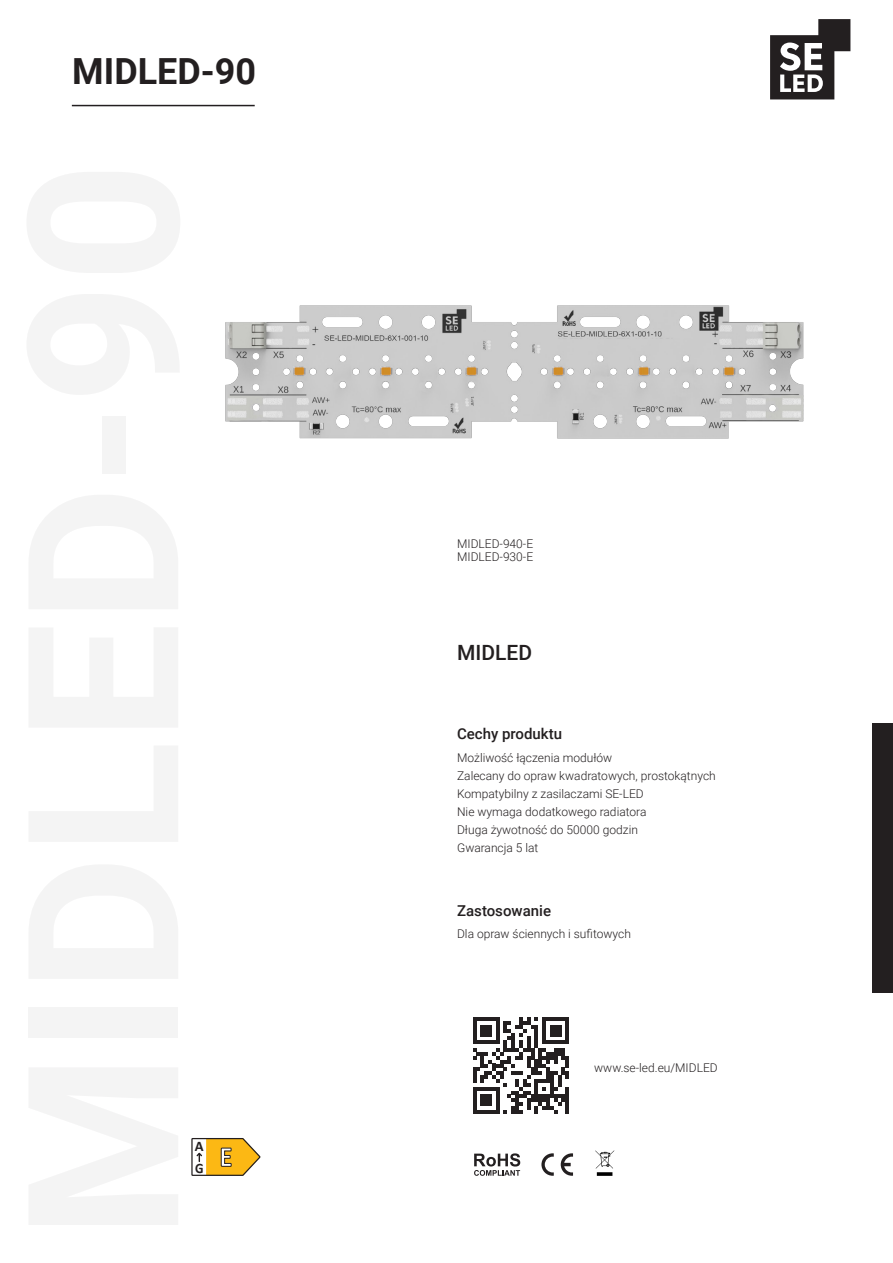
<style>
.page{position:relative;width:893px;height:1263px;background:#fff}
.page>*{position:absolute;margin:0;border:0;box-sizing:border-box;transform-origin:0 0}
.t1{font:700 36px "Roboto";color:#231f20}
.t2{font:700 28.8px "Calibri";color:#fff;scale:.92 1}
.t3{font:500 21px "Roboto";color:#231f20}
.t4{font:500 15px "Roboto";color:#231f20}
.t5{font:700 14.55px "Calibri";color:#231f20}
.t6{font:700 14.4px "Calibri";color:#231f20;scale:.92 1}
.t7{font:300 12px "Roboto";color:#231f20}
</style>
<div class="page">
<svg style="left:770px;top:19px;width:80px;height:80px"></svg>
<hr style="left:72px;top:105px;width:183px;height:1px;background:#231f20">
<svg style="left:474px;top:1153px;width:46px;height:23px"></svg>
<svg style="left:541px;top:1153px;width:13px;height:22px"></svg>
<svg style="left:561px;top:1153px;width:12px;height:22px"></svg>
<svg style="left:595px;top:1150px;width:19px;height:26px"></svg>
<img style="left:225px;top:305px;width:579px;height:134px">
<svg style="left:191px;top:1138px;width:70px;height:38px"></svg>
<div style="left:873px;top:723px;width:20px;height:269px;background:#231f20"></div>
<svg style="left:473px;top:1017px;width:96px;height:97px"></svg>
<p class="t1" style="left:72px;top:46px;width:185px">MIDLED-90</p>
<p class="t5" style="left:195px;top:1135px;width:10px">A</p>
<p class="t6" style="left:195px;top:1158px;width:11px">G</p>
<h2 class="t2" style="left:219px;top:1136px;width:16px">E</h2>
<p class="t7" style="left:457px;top:536px;width:78px">MIDLED-940-E</p>
<p class="t7" style="left:457px;top:548px;width:78px">MIDLED-930-E</p>
<p class="t3" style="left:457px;top:638px;width:76px">MIDLED</p>
<p class="t4" style="left:457px;top:723px;width:107px">Cechy produktu</p>
<p class="t7" style="left:457px;top:749px;width:157px">Możliwość łączenia modułów</p>
<p class="t7" style="left:457px;top:767px;width:260px">Zalecany do opraw kwadratowych, prostokątnych</p>
<p class="t7" style="left:457px;top:785px;width:188px">Kompatybilny z zasilaczami SE-LED</p>
<p class="t7" style="left:457px;top:803px;width:191px">Nie wymaga dodatkowego radiatora</p>
<p class="t7" style="left:457px;top:821px;width:182px">Długa żywotność do 50000 godzin</p>
<p class="t7" style="left:457px;top:839px;width:83px">Gwarancja 5 lat</p>
<p class="t4" style="left:457px;top:900px;width:95px">Zastosowanie</p>
<p class="t7" style="left:457px;top:926px;width:175px">Dla opraw ściennych i sufitowych</p>
<p class="t7" style="left:594px;top:1059px;width:125px">www.se-led.eu/MIDLED</p>
</div>
